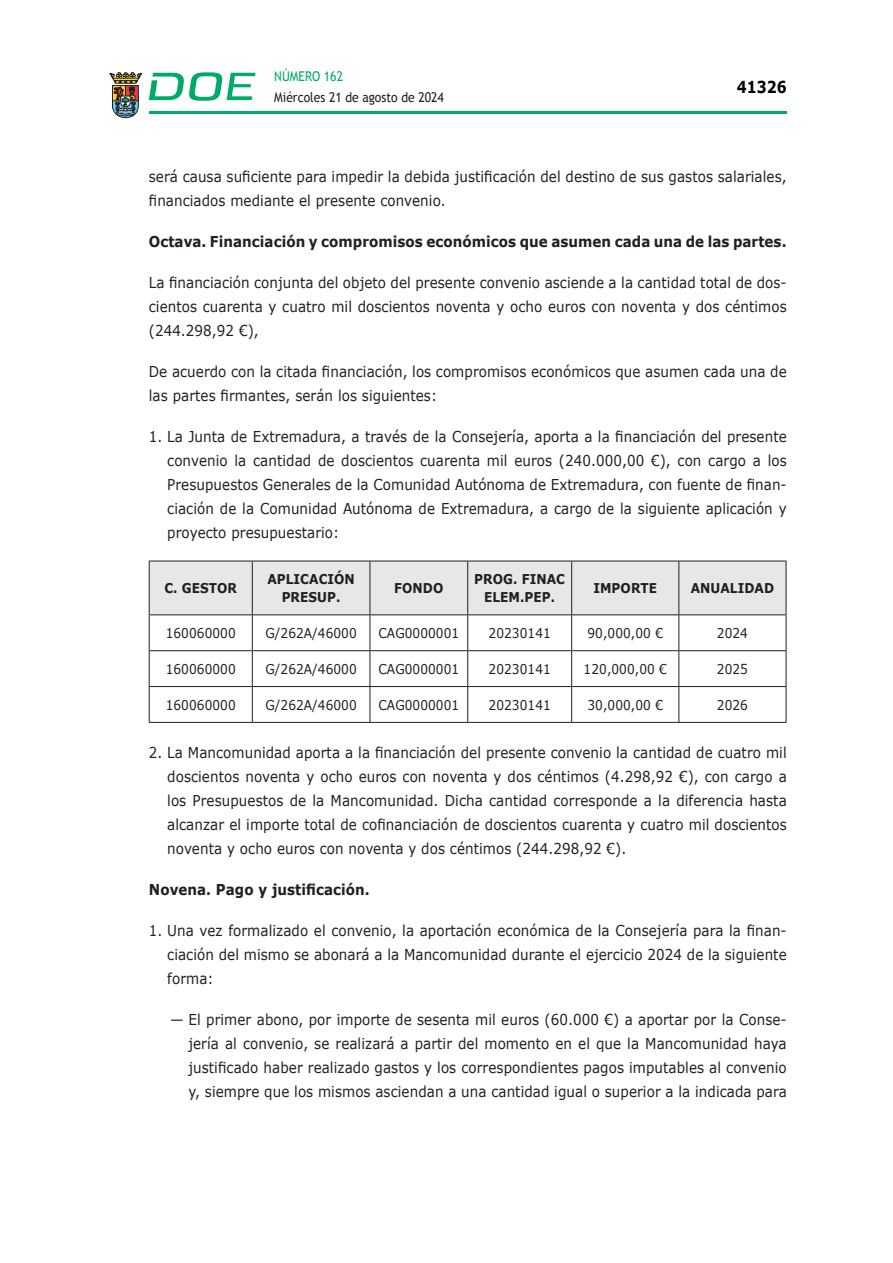
<style>
.page{position:relative;width:893px;height:1263px;background:#fff}
.page>*{position:absolute;margin:0;border:0;box-sizing:border-box;transform-origin:0 0}
.t1{font:700 16.5px "Verdana";color:#000;scale:.85 1}
.CUERPO_DE_TEXTO{font:15px/24px "Verdana";letter-spacing:.005em;color:#231f20;text-align:justify;scale:.9 1}
.CUERPO_DE_TEXTO-2{font:700 15px "Verdana";letter-spacing:.005em;color:#231f20;scale:.9 1}
.CUERPO_DE_TEXTO-3{font:13.5px "Verdana";letter-spacing:.005em;color:#231f20;scale:.9 1}
.TABLATITULO{font:700 13.5px/18px "Verdana";letter-spacing:.005em;color:#231f20;text-align:center;scale:.9 1}
.t2{font:13.5px "Trebuchet MS";color:#231f20;scale:.9 1}
.t3{font:13.5px "Trebuchet MS";color:#00ab67;scale:.9 1}
</style>
<div class="page">
<hr style="left:149px;top:111px;width:638px;height:3px;background:#00ab66">
<svg style="left:109px;top:72px;width:33px;height:46px"></svg>
<svg style="left:149px;top:72px;width:106px;height:29px"></svg>
<div style="left:150px;top:562px;width:636px;height:52px;background:#e6e7e9"></div>
<hr style="left:149px;top:561px;width:103px;height:1px;background:#231f20">
<hr style="left:149px;top:561px;width:1px;height:53px;background:#231f20">
<hr style="left:252px;top:561px;width:118px;height:1px;background:#231f20">
<hr style="left:252px;top:561px;width:1px;height:53px;background:#231f20">
<hr style="left:370px;top:561px;width:98px;height:1px;background:#231f20">
<hr style="left:370px;top:561px;width:1px;height:53px;background:#231f20">
<hr style="left:468px;top:561px;width:104px;height:1px;background:#231f20">
<hr style="left:467px;top:561px;width:1px;height:53px;background:#231f20">
<hr style="left:572px;top:561px;width:107px;height:1px;background:#231f20">
<hr style="left:571px;top:561px;width:1px;height:53px;background:#231f20">
<hr style="left:679px;top:561px;width:107px;height:1px;background:#231f20">
<hr style="left:678px;top:561px;width:1px;height:53px;background:#231f20">
<hr style="left:786px;top:561px;width:1px;height:53px;background:#231f20">
<hr style="left:149px;top:614px;width:103px;height:1px;background:#231f20">
<hr style="left:149px;top:615px;width:1px;height:35px;background:#231f20">
<hr style="left:252px;top:614px;width:118px;height:1px;background:#231f20">
<hr style="left:252px;top:615px;width:1px;height:35px;background:#231f20">
<hr style="left:370px;top:614px;width:98px;height:1px;background:#231f20">
<hr style="left:370px;top:615px;width:1px;height:35px;background:#231f20">
<hr style="left:468px;top:614px;width:104px;height:1px;background:#231f20">
<hr style="left:467px;top:615px;width:1px;height:35px;background:#231f20">
<hr style="left:572px;top:614px;width:107px;height:1px;background:#231f20">
<hr style="left:571px;top:615px;width:1px;height:35px;background:#231f20">
<hr style="left:679px;top:614px;width:107px;height:1px;background:#231f20">
<hr style="left:678px;top:615px;width:1px;height:35px;background:#231f20">
<hr style="left:786px;top:615px;width:1px;height:35px;background:#231f20">
<hr style="left:149px;top:650px;width:103px;height:1px;background:#231f20">
<hr style="left:149px;top:651px;width:1px;height:35px;background:#231f20">
<hr style="left:252px;top:650px;width:118px;height:1px;background:#231f20">
<hr style="left:252px;top:651px;width:1px;height:35px;background:#231f20">
<hr style="left:370px;top:650px;width:98px;height:1px;background:#231f20">
<hr style="left:370px;top:651px;width:1px;height:35px;background:#231f20">
<hr style="left:468px;top:650px;width:104px;height:1px;background:#231f20">
<hr style="left:467px;top:651px;width:1px;height:35px;background:#231f20">
<hr style="left:572px;top:650px;width:107px;height:1px;background:#231f20">
<hr style="left:571px;top:651px;width:1px;height:35px;background:#231f20">
<hr style="left:679px;top:650px;width:107px;height:1px;background:#231f20">
<hr style="left:678px;top:651px;width:1px;height:35px;background:#231f20">
<hr style="left:786px;top:651px;width:1px;height:35px;background:#231f20">
<hr style="left:149px;top:686px;width:103px;height:1px;background:#231f20">
<hr style="left:149px;top:687px;width:1px;height:35px;background:#231f20">
<hr style="left:252px;top:686px;width:118px;height:1px;background:#231f20">
<hr style="left:252px;top:687px;width:1px;height:35px;background:#231f20">
<hr style="left:370px;top:686px;width:98px;height:1px;background:#231f20">
<hr style="left:370px;top:687px;width:1px;height:35px;background:#231f20">
<hr style="left:468px;top:686px;width:104px;height:1px;background:#231f20">
<hr style="left:467px;top:687px;width:1px;height:35px;background:#231f20">
<hr style="left:572px;top:686px;width:107px;height:1px;background:#231f20">
<hr style="left:571px;top:687px;width:1px;height:35px;background:#231f20">
<hr style="left:679px;top:686px;width:107px;height:1px;background:#231f20">
<hr style="left:678px;top:687px;width:1px;height:35px;background:#231f20">
<hr style="left:786px;top:687px;width:1px;height:35px;background:#231f20">
<hr style="left:149px;top:722px;width:103px;height:1px;background:#231f20">
<hr style="left:252px;top:722px;width:118px;height:1px;background:#231f20">
<hr style="left:370px;top:722px;width:98px;height:1px;background:#231f20">
<hr style="left:468px;top:722px;width:104px;height:1px;background:#231f20">
<hr style="left:572px;top:722px;width:107px;height:1px;background:#231f20">
<hr style="left:679px;top:722px;width:107px;height:1px;background:#231f20">
<p class="t3" style="left:274px;top:68px;width:78px">NÚMERO 162</p>
<p class="t2" style="left:274px;top:89px;width:190px">Miércoles 21 de agosto de 2024</p>
<p class="t1" style="left:737px;top:76px;width:60px">41326</p>
<p class="CUERPO_DE_TEXTO" style="left:149px;top:164px;width:710px">será causa suficiente para impedir la debida justificación del destino de sus gastos salariales, financiados mediante el presente convenio.</p>
<p class="CUERPO_DE_TEXTO-2" style="left:149px;top:231px;width:710px">Octava. Financiación y compromisos económicos que asumen cada una de las partes.</p>
<p class="CUERPO_DE_TEXTO" style="left:149px;top:270px;width:710px">La financiación conjunta del objeto del presente convenio asciende a la cantidad total de dos&shy;cientos cuarenta y cuatro mil doscientos noventa y ocho euros con noventa y dos céntimos (244.298,92 €),</p>
<p class="CUERPO_DE_TEXTO" style="left:149px;top:359px;width:710px">De acuerdo con la citada financiación, los compromisos económicos que asumen cada una de las partes firmantes, serán los siguientes:</p>
<p class="CUERPO_DE_TEXTO" style="left:167px;top:424px;width:690px;text-indent:-18px">1. La Junta de Extremadura, a través de la Consejería, aporta a la financiación del presente convenio la cantidad de doscientos cuarenta mil euros (240.000,00 €), con cargo a los Presupuestos Generales de la Comunidad Autónoma de Extremadura, con fuente de finan&shy;ciación de la Comunidad Autónoma de Extremadura, a cargo de la siguiente aplicación y proyecto presupuestario:</p>
<p class="TABLATITULO" style="left:164px;top:579px;width:82px">C. GESTOR</p>
<p class="TABLATITULO" style="left:267px;top:570px;width:99px">APLICACIÓN<br>PRESUP.</p>
<p class="TABLATITULO" style="left:394px;top:579px;width:56px">FONDO</p>
<p class="TABLATITULO" style="left:474px;top:570px;width:102px">PROG. FINAC</p>
<p class="TABLATITULO" style="left:484px;top:588px;width:81px">ELEM.PEP.</p>
<p class="TABLATITULO" style="left:593px;top:579px;width:72px">IMPORTE</p>
<p class="TABLATITULO" style="left:691px;top:579px;width:94px">ANUALIDAD</p>
<p class="CUERPO_DE_TEXTO-3" style="left:166px;top:624px;width:79px">160060000</p>
<p class="CUERPO_DE_TEXTO-3" style="left:265px;top:624px;width:103px">G/262A/46000</p>
<p class="CUERPO_DE_TEXTO-3" style="left:378px;top:624px;width:91px">CAG0000001</p>
<p class="CUERPO_DE_TEXTO-3" style="left:489px;top:624px;width:71px">20230141</p>
<p class="CUERPO_DE_TEXTO-3" style="left:587px;top:624px;width:85px">90,000,00 €</p>
<p class="CUERPO_DE_TEXTO-3" style="left:717px;top:624px;width:36px">2024</p>
<p class="CUERPO_DE_TEXTO-3" style="left:166px;top:660px;width:79px">160060000</p>
<p class="CUERPO_DE_TEXTO-3" style="left:265px;top:660px;width:103px">G/262A/46000</p>
<p class="CUERPO_DE_TEXTO-3" style="left:378px;top:660px;width:91px">CAG0000001</p>
<p class="CUERPO_DE_TEXTO-3" style="left:489px;top:660px;width:71px">20230141</p>
<p class="CUERPO_DE_TEXTO-3" style="left:584px;top:660px;width:94px">120,000,00 €</p>
<p class="CUERPO_DE_TEXTO-3" style="left:717px;top:660px;width:36px">2025</p>
<p class="CUERPO_DE_TEXTO-3" style="left:166px;top:696px;width:79px">160060000</p>
<p class="CUERPO_DE_TEXTO-3" style="left:265px;top:696px;width:103px">G/262A/46000</p>
<p class="CUERPO_DE_TEXTO-3" style="left:378px;top:696px;width:91px">CAG0000001</p>
<p class="CUERPO_DE_TEXTO-3" style="left:489px;top:696px;width:71px">20230141</p>
<p class="CUERPO_DE_TEXTO-3" style="left:587px;top:696px;width:85px">30,000,00 €</p>
<p class="CUERPO_DE_TEXTO-3" style="left:717px;top:696px;width:36px">2026</p>
<p class="CUERPO_DE_TEXTO" style="left:167px;top:740px;width:690px;text-indent:-18px">2. La Mancomunidad aporta a la financiación del presente convenio la cantidad de cuatro mil doscientos noventa y ocho euros con noventa y dos céntimos (4.298,92 €), con cargo a los Presupuestos de la Mancomunidad. Dicha cantidad corresponde a la diferencia hasta alcanzar el importe total de cofinanciación de doscientos cuarenta y cuatro mil doscientos noventa y ocho euros con noventa y dos céntimos (244.298,92 €).</p>
<p class="CUERPO_DE_TEXTO-2" style="left:149px;top:879px;width:247px">Novena. Pago y justificación.</p>
<p class="CUERPO_DE_TEXTO" style="left:167px;top:918px;width:690px;text-indent:-18px">1. Una vez formalizado el convenio, la aportación económica de la Consejería para la finan&shy;ciación del mismo se abonará a la Mancomunidad durante el ejercicio 2024 de la siguiente forma:</p>
<p class="CUERPO_DE_TEXTO" style="left:188px;top:1007px;width:666px;text-indent:-18px">— El primer abono, por importe de sesenta mil euros (60.000 €) a aportar por la Conse&shy;jería al convenio, se realizará a partir del momento en el que la Mancomunidad haya justificado haber realizado gastos y los correspondientes pagos imputables al convenio y, siempre que los mismos asciendan a una cantidad igual o superior a la indicada para</p>
</div>
